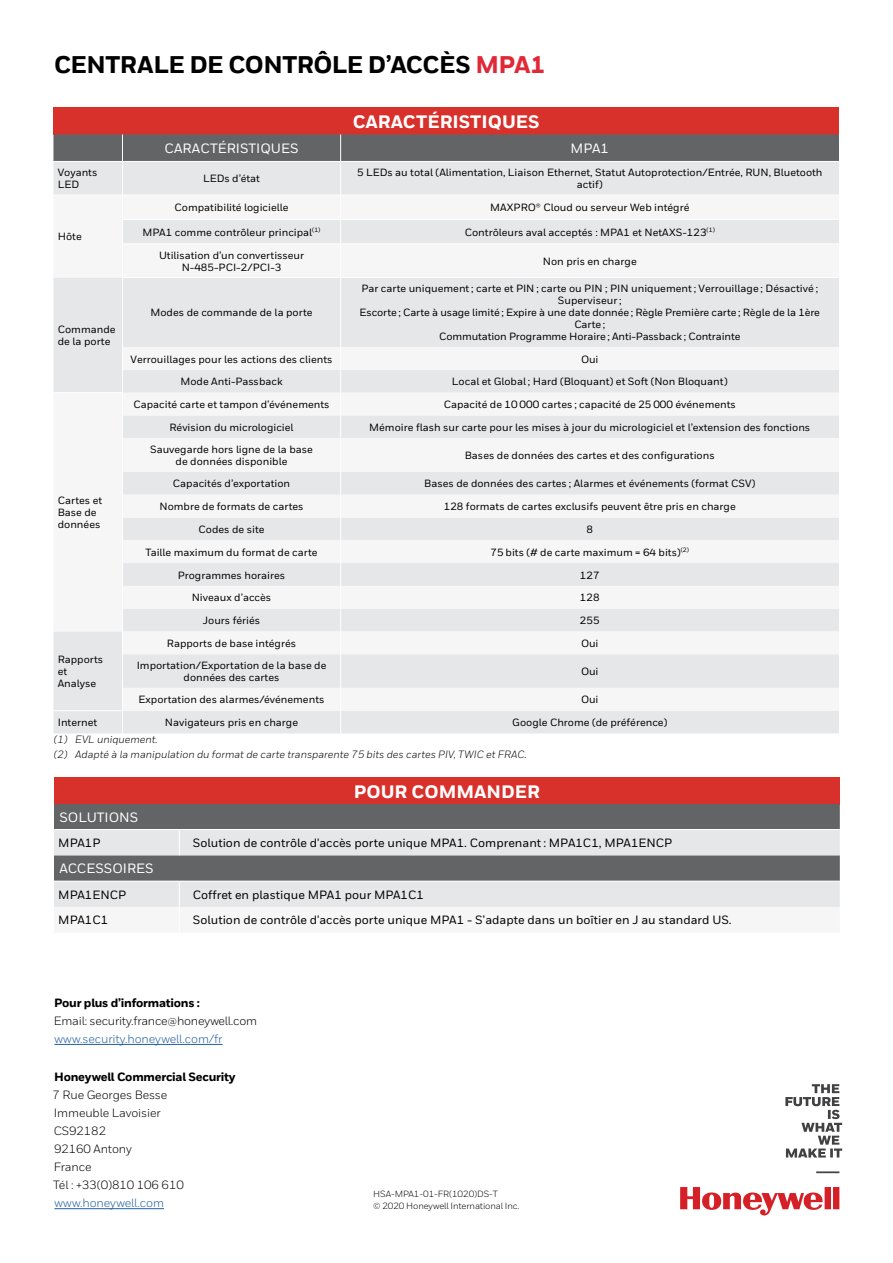
<style>
.page{position:relative;width:893px;height:1263px;background:#fff}
.page>*{position:absolute;margin:0;border:0;box-sizing:border-box;transform-origin:0 0}
.t1{font:800 24px "Honeywell Sans TT";letter-spacing:-.02em;color:#000}
.t2{font:800 18px "Honeywell Sans";color:#fff}
.t3{font:500 13.5px "Honeywell Sans";color:#fff}
.t4{font:500 12px "Honeywell Sans";color:#000}
.t5{font:12px/18px "Honeywell Sans";letter-spacing:-.01em;color:#000}
.t6{font:800 12px "Honeywell Sans";letter-spacing:-.02em;color:#000}
.t7{font:12px "Honeywell Sans";letter-spacing:-.01em;color:#215e9e}
.t8{font:500 10.5px/12px "Honeywell Sans";color:#000;text-align:center}
.t9{font:italic 10.5px/15px "Honeywell Sans TT";color:#000}
.t10{font:9px/12px "Honeywell Sans";letter-spacing:-.01em;color:#000}
.s1{color:#e02836}
</style>
<div class="page">
<div style="left:53px;top:107px;width:786px;height:27px;background:#d8312b"></div>
<div style="left:53px;top:162px;width:786px;height:571px;background:#e6e7e8"></div>
<svg style="left:53px;top:196px;width:786px;height:515px;fill:#f4f4f4"></svg>
<hr style="left:340px;top:162px;width:1px;height:33px;background:#fff">
<hr style="left:122px;top:219px;width:219px;height:1px;background:#fff">
<hr style="left:341px;top:219px;width:498px;height:1px;background:#fff">
<svg style="left:340px;top:196px;width:1px;height:47px"></svg>
<hr style="left:340px;top:244px;width:1px;height:33px;background:#fff">
<hr style="left:340px;top:278px;width:1px;height:69px;background:#fff">
<svg style="left:340px;top:347px;width:1px;height:91px"></svg>
<hr style="left:340px;top:438px;width:1px;height:34px;background:#fff">
<svg style="left:340px;top:472px;width:1px;height:182px"></svg>
<hr style="left:340px;top:654px;width:1px;height:34px;background:#fff">
<svg style="left:340px;top:688px;width:1px;height:45px"></svg>
<hr style="left:122px;top:195px;width:219px;height:1px;background:#fff">
<hr style="left:341px;top:195px;width:498px;height:1px;background:#fff">
<hr style="left:122px;top:243px;width:219px;height:1px;background:#fff">
<hr style="left:341px;top:243px;width:498px;height:1px;background:#fff">
<hr style="left:122px;top:277px;width:219px;height:1px;background:#fff">
<hr style="left:341px;top:277px;width:498px;height:1px;background:#fff">
<div style="left:53px;top:134px;width:786px;height:27px;background:#636466"></div>
<hr style="left:122px;top:162px;width:1px;height:33px;background:#fff">
<hr style="left:53px;top:195px;width:69px;height:1px;background:#fff">
<svg style="left:122px;top:196px;width:1px;height:47px"></svg>
<hr style="left:122px;top:244px;width:1px;height:33px;background:#fff">
<hr style="left:122px;top:654px;width:1px;height:34px;background:#fff">
<svg style="left:122px;top:688px;width:1px;height:45px"></svg>
<hr style="left:53px;top:710px;width:70px;height:1px;background:#fff">
<hr style="left:122px;top:278px;width:1px;height:69px;background:#fff">
<hr style="left:53px;top:392px;width:70px;height:1px;background:#fff">
<svg style="left:122px;top:347px;width:1px;height:91px"></svg>
<hr style="left:122px;top:438px;width:1px;height:34px;background:#fff">
<svg style="left:122px;top:472px;width:1px;height:182px"></svg>
<hr style="left:54px;top:1044px;width:169px;height:1px;background:#215e9e">
<hr style="left:54px;top:1208px;width:110px;height:1px;background:#215e9e">
<hr style="left:816px;top:1171px;width:23px;height:2px;background:#414042">
<svg style="left:785px;top:1084px;width:57px;height:73px"></svg>
<svg style="left:680px;top:1187px;width:159px;height:29px"></svg>
<div style="left:54px;top:777px;width:786px;height:27px;background:#d8312b"></div>
<div style="left:54px;top:804px;width:786px;height:25px;background:#636466"></div>
<svg style="left:54px;top:830px;width:786px;height:51px;background:#a5a6a8"></svg>
<svg style="left:179px;top:830px;width:1px;height:25px"></svg>
<div style="left:54px;top:881px;width:786px;height:26px;background:#e6e7e8"></div>
<h1 class="t1" style="left:54px;top:50px;width:493px">CENTRALE DE CONTRÔLE D’ACCÈS <span class="s1">MPA1</span></h1>
<h2 class="t2" style="left:353px;top:111px;width:188px">CARACTÉRISTIQUES</h2>
<p class="t3" style="left:164px;top:140px;width:136px">CARACTÉRISTIQUES</p>
<p class="t3" style="left:571px;top:140px;width:40px">MPA1</p>
<p class="t8" style="left:58px;top:167px;width:41px;text-align:left">Voyants<br>LED</p>
<p class="t8" style="left:203px;top:173px;width:58px">LEDs d’état</p>
<p class="t8" style="left:357px;top:167px;width:467px">5 LEDs au total (Alimentation, Liaison Ethernet, Statut Autoprotection/Entrée, RUN, Bluetooth actif)</p>
<p class="t8" style="left:58px;top:231px;width:26px">Hôte</p>
<p class="t8" style="left:58px;top:324px;width:59px;text-align:left">Commande de la porte</p>
<p class="t8" style="left:58px;top:495px;width:46px;text-align:left">Cartes et<br>Base de données</p>
<p class="t8" style="left:58px;top:654px;width:47px;text-align:left">Rapports et<br>Analyse</p>
<p class="t8" style="left:175px;top:202px;width:115px">Compatibilité logicielle</p>
<p class="t8" style="left:490px;top:202px;width:201px">MAXPRO® Cloud ou serveur Web intégré</p>
<p class="t8" style="left:143px;top:226px;width:179px">MPA1 comme contrôleur principal<sup>(1)</sup></p>
<p class="t8" style="left:465px;top:226px;width:252px">Contrôleurs aval acceptés : MPA1 et NetAXS-123<sup>(1)</sup></p>
<p class="t8" style="left:159px;top:249px;width:147px">Utilisation d’un convertisseur<br>N-485-PCI-2/PCI-3</p>
<p class="t8" style="left:543px;top:255px;width:95px">Non pris en charge</p>
<p class="t8" style="left:151px;top:307px;width:164px">Modes de commande de la porte</p>
<p class="t8" style="left:360px;top:283px;width:462px">Par carte uniquement ; carte et PIN ; carte ou PIN ; PIN uniquement ; Verrouillage ; Désactivé ; Superviseur ;<br>Escorte ; Carte à usage limité ; Expire à une date donnée ; Règle Première carte ; Règle de la 1ère Carte ;<br>Commutation Programme Horaire ; Anti-Passback ; Contrainte</p>
<p class="t8" style="left:131px;top:353px;width:203px">Verrouillages pour les actions des clients</p>
<p class="t8" style="left:581px;top:353px;width:19px">Oui</p>
<p class="t8" style="left:181px;top:376px;width:104px">Mode Anti-Passback</p>
<p class="t8" style="left:452px;top:376px;width:277px">Local et Global ; Hard (Bloquant) et Soft (Non Bloquant)</p>
<p class="t8" style="left:133px;top:399px;width:198px">Capacité carte et tampon d’événements</p>
<p class="t8" style="left:444px;top:399px;width:294px">Capacité de 10 000 cartes ; capacité de 25 000 événements</p>
<p class="t8" style="left:170px;top:421px;width:126px">Révision du micrologiciel</p>
<p class="t8" style="left:369px;top:421px;width:443px">Mémoire flash sur carte pour les mises à jour du micrologiciel et l’extension des fonctions</p>
<p class="t8" style="left:150px;top:444px;width:164px">Sauvegarde hors ligne de la base de données disponible</p>
<p class="t8" style="left:465px;top:450px;width:251px">Bases de données des cartes et des configurations</p>
<p class="t8" style="left:173px;top:478px;width:119px">Capacités d’exportation</p>
<p class="t8" style="left:424px;top:478px;width:332px">Bases de données des cartes ; Alarmes et événements (format CSV)</p>
<p class="t8" style="left:159px;top:501px;width:146px">Nombre de formats de cartes</p>
<p class="t8" style="left:444px;top:501px;width:293px">128 formats de cartes exclusifs peuvent être pris en charge</p>
<p class="t8" style="left:199px;top:523px;width:67px">Codes de site</p>
<p class="t8" style="left:586px;top:523px;width:8px">8</p>
<p class="t8" style="left:145px;top:546px;width:174px">Taille maximum du format de carte</p>
<p class="t8" style="left:491px;top:546px;width:200px">75 bits (# de carte maximum = 64 bits)<sup>(2)</sup></p>
<p class="t8" style="left:178px;top:569px;width:109px">Programmes horaires</p>
<p class="t8" style="left:580px;top:569px;width:21px">127</p>
<p class="t8" style="left:192px;top:592px;width:81px">Niveaux d’accès</p>
<p class="t8" style="left:580px;top:592px;width:21px">128</p>
<p class="t8" style="left:203px;top:615px;width:59px">Jours fériés</p>
<p class="t8" style="left:580px;top:615px;width:21px">255</p>
<p class="t8" style="left:167px;top:637px;width:131px">Rapports de base intégrés</p>
<p class="t8" style="left:581px;top:637px;width:19px">Oui</p>
<p class="t8" style="left:137px;top:660px;width:191px">Importation/Exportation de la base de données des cartes</p>
<p class="t8" style="left:581px;top:666px;width:19px">Oui</p>
<p class="t8" style="left:139px;top:694px;width:187px">Exportation des alarmes/événements</p>
<p class="t8" style="left:581px;top:694px;width:19px">Oui</p>
<p class="t8" style="left:58px;top:717px;width:41px">Internet</p>
<p class="t8" style="left:165px;top:717px;width:135px">Navigateurs pris en charge</p>
<p class="t8" style="left:512px;top:717px;width:156px">Google Chrome (de préférence)</p>
<p class="t9" style="left:54px;top:732px;width:474px">(1) EVL uniquement.<br>(2) Adapté à la manipulation du format de carte transparente 75 bits des cartes PIV, TWIC et FRAC.</p>
<h2 class="t2" style="left:354px;top:780px;width:188px">POUR COMMANDER</h2>
<p class="t3" style="left:59px;top:809px;width:80px">SOLUTIONS</p>
<p class="t4" style="left:58px;top:836px;width:44px">MPA1P</p>
<p class="t4" style="left:193px;top:836px;width:481px">Solution de contrôle d'accès porte unique MPA1. Comprenant : MPA1C1, MPA1ENCP</p>
<p class="t3" style="left:59px;top:861px;width:96px">ACCESSOIRES</p>
<p class="t4" style="left:58px;top:887px;width:69px">MPA1ENCP</p>
<p class="t4" style="left:193px;top:887px;width:233px">Coffret en plastique MPA1 pour MPA1C1</p>
<p class="t4" style="left:58px;top:913px;width:51px">MPA1C1</p>
<p class="t4" style="left:193px;top:913px;width:540px">Solution de contrôle d'accès porte unique MPA1 - S’adapte dans un boîtier en J au standard US.</p>
<p class="t6" style="left:54px;top:996px;width:147px">Pour plus d’informations :</p>
<p class="t5" style="left:54px;top:1012px;width:205px">Email: security.france@honeywell.com</p>
<p class="t7" style="left:54px;top:1032px;width:170px">www.security.honeywell.com/fr</p>
<p class="t6" style="left:54px;top:1070px;width:183px">Honeywell Commercial Security</p>
<p class="t5" style="left:53px;top:1086px;width:133px">7 Rue Georges Besse<br>Immeuble Lavoisier<br>CS92182<br>92160 Antony<br>France<br>Tél : +33(0)810 106 610</p>
<p class="t7" style="left:54px;top:1196px;width:111px">www.honeywell.com</p>
<p class="t10" style="left:373px;top:1188px;width:148px">HSA-MPA1-01-FR(1020)DS-T<br>© 2020 Honeywell International Inc.</p>
</div>
